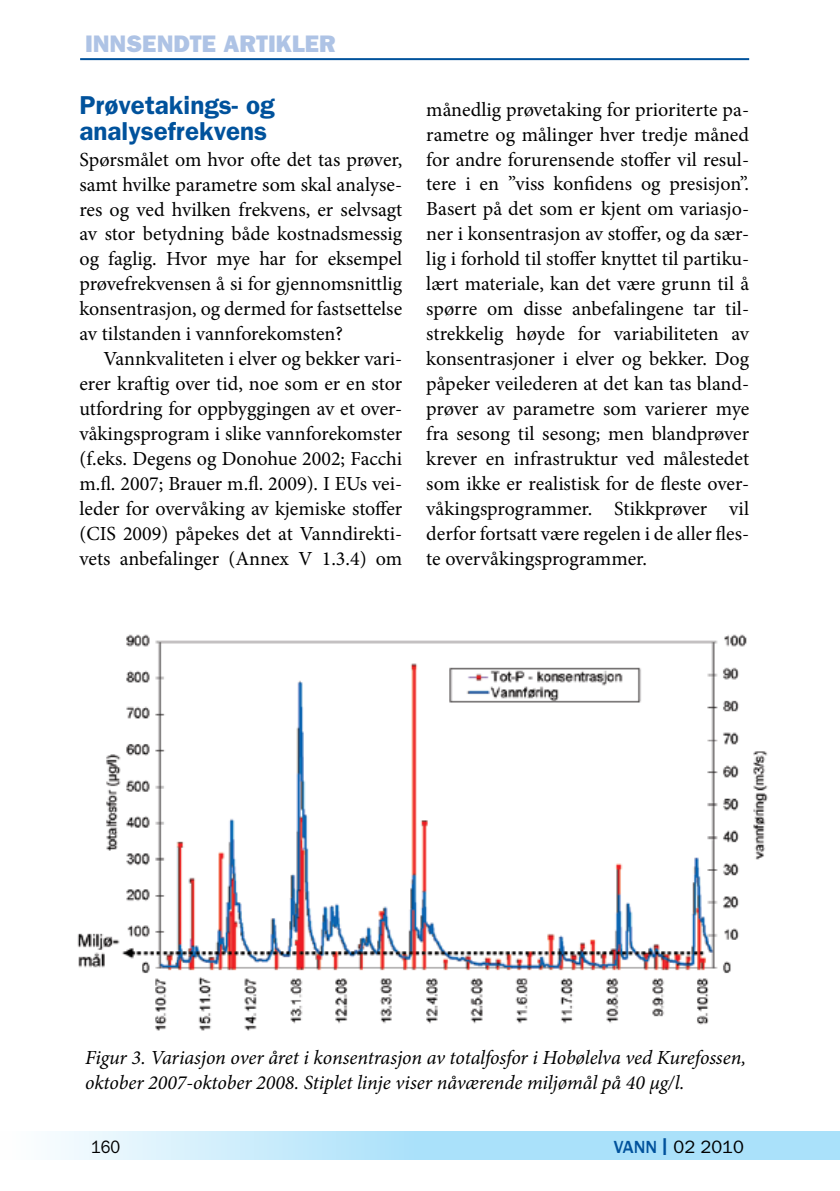
<style>
.page{position:relative;width:840px;height:1191px;background:#fff}
.page>*{position:absolute;margin:0;border:0;box-sizing:border-box;transform-origin:0 0}
.t1{font:600 26px/26px "Franklin Gothic";color:#00529c}
.t2{font:800 24px "Franklin Gothic";color:#aec3e5}
.t3{font:20px/25px "Minion Pro";color:#000;text-align:justify}
.t4{font:italic 20px/25px "Minion Pro";letter-spacing:-.005em;color:#000}
.t5{font:18px "Franklin Gothic";color:#000}
.t6{font:18px "Franklin Gothic";color:#000;scale:.9 1}
.s1{font-weight:500;color:#00529c}
.s2{font-weight:500;font-size:25px;color:#00529c}
</style>
<div class="page">
<svg style="left:55px;top:1131px;width:784px;height:29px;background:#bbe6fa"></svg>
<hr style="left:80px;top:58px;width:668px;height:2px;background:#00529c">
<img style="left:77px;top:634px;width:691px;height:397px">
<p class="t2" style="left:85px;top:30px;width:252px">INNSENDTE ARTIKLER</p>
<h1 class="t1" style="left:79px;top:92px;width:196px">Prøvetakings- og analysefrekvens</h1>
<p class="t3" style="left:79px;top:147px;width:324px">Spørsmålet om hvor ofte det tas prøver, samt hvilke parametre som skal analyse&shy;res og ved hvilken frekvens, er selvsagt av stor betydning både kostnadsmessig og faglig. Hvor mye har for eksempel prøvefrekvensen å si for gjennomsnittlig konsentrasjon, og dermed for fastsettelse av tilstanden i vannforekomsten?</p>
<p class="t3" style="left:79px;top:346px;width:324px;text-indent:24px">Vannkvaliteten i elver og bekker vari&shy;erer kraftig over tid, noe som er en stor utfordring for oppbyggingen av et over&shy;våkingsprogram i slike vannforekomster (f.eks. Degens og Donohue 2002; Facchi m.fl. 2007; Brauer m.fl. 2009). I EUs vei&shy;leder for overvåking av kjemiske stoffer (CIS 2009) påpekes det at Vanndirekti&shy;vets anbefalinger (Annex V 1.3.4) om</p>
<p class="t3" style="left:426px;top:97px;width:324px">månedlig prøvetaking for prioriterte pa&shy;rametre og målinger hver tredje måned for andre forurensende stoffer vil resul&shy;tere i en ”viss konfidens og presisjon”.<br>Basert på det som er kjent om variasjo&shy;ner i konsentrasjon av stoffer, og da sær&shy;lig i forhold til stoffer knyttet til partiku&shy;lært materiale, kan det være grunn til å spørre om disse anbefalingene tar til&shy;strekkelig høyde for variabiliteten av konsentrasjoner i elver og bekker. Dog påpeker veilederen at det kan tas bland&shy;prøver av parametre som varierer mye fra sesong til sesong; men blandprøver krever en infrastruktur ved målestedet som ikke er realistisk for de fleste over&shy;våkingsprogrammer. Stikkprøver vil derfor fortsatt være regelen i de aller fles&shy;te overvåkingsprogrammer.</p>
<p class="t4" style="left:85px;top:1045px;width:662px">Figur 3. Variasjon over året i konsentrasjon av totalfosfor i Hobølelva ved Kurefossen, oktober 2007-oktober 2008. Stiplet linje viser nåværende miljømål på 40 µg/l.</p>
<p class="t6" style="left:91px;top:1136px;width:34px">160</p>
<p class="t5" style="left:613px;top:1136px;width:131px"><span class="s1">VANN</span> <span class="s2">I</span> 02 2010</p>
</div>
